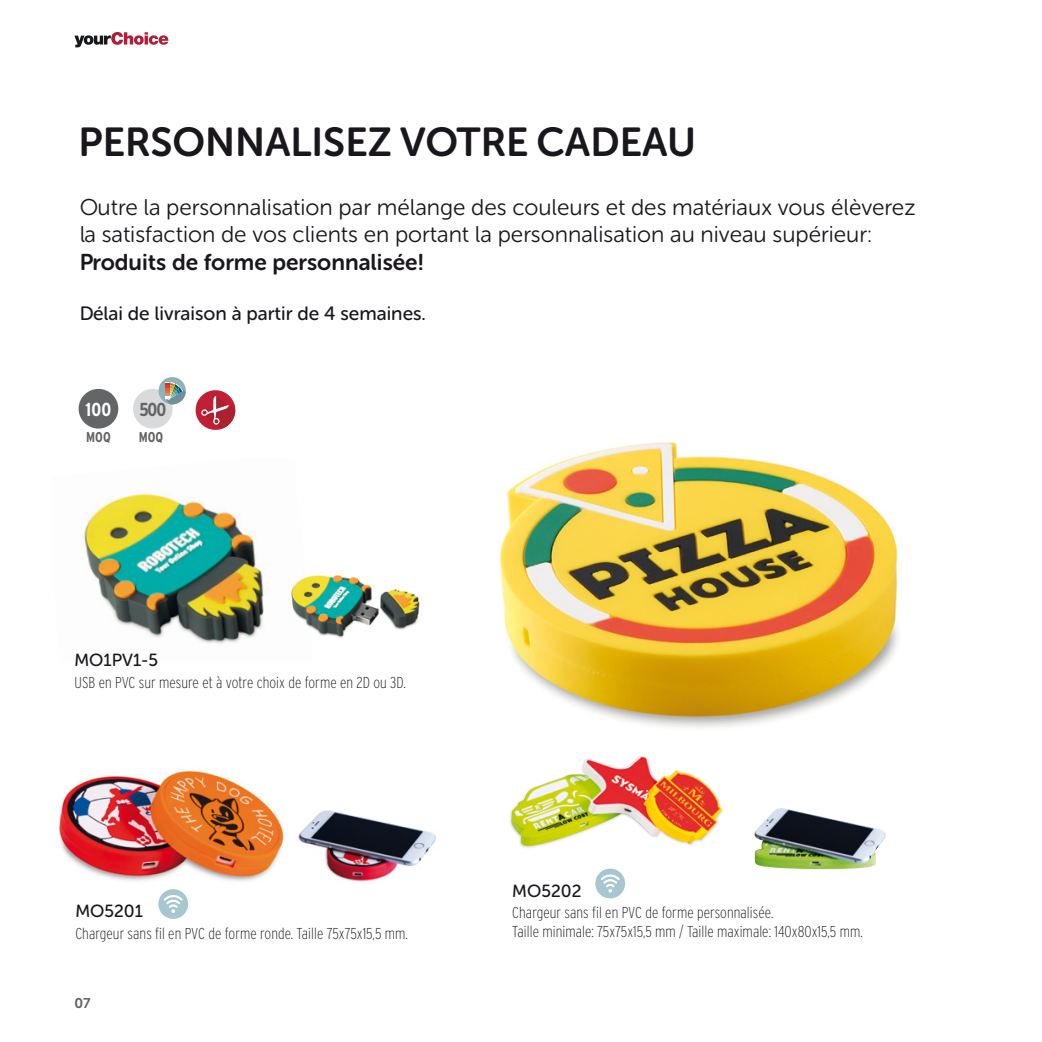
<style>
.page{position:relative;width:1042px;height:1042px;background:#fff}
.page>*{position:absolute;margin:0;border:0;box-sizing:border-box;transform-origin:0 0}
.t1{font:40.25px "Museo Sans Rounded 700";color:#1a171c}
.t2{font:22.75px/27.3px "Museo Sans Rounded 300";color:#1a171c}
.t3{font:22.75px "Museo Sans Rounded 700";color:#1a171c}
.t4{font:19.25px "Museo Sans Rounded 500";color:#1a171c}
.t5{font:700 18.72px "Interstate WGL Condensed";color:#fff}
.t6{font:700 18.72px "Interstate WGL Condensed";color:#646567}
.t7{font:17.5px "Museo Sans Rounded 500";color:#1a171c}
.t8{font:200 15.75px "Interstate WGL Condensed";letter-spacing:.005em;color:#1a171c}
.t9{font:700 14.17px "Interstate WGL Condensed";color:#5f6162}
.t10{font:14px "Museo Sans Rounded 700";color:#5f6162}
</style>
<div class="page">
<svg style="left:195px;top:390px;width:41px;height:40px"></svg>
<img style="left:499px;top:442px;width:401px;height:275px">
<div style="left:595px;top:868px;width:30px;height:30px;background:#a6c6d0;border-radius:50%"></div>
<svg style="left:601px;top:874px;width:19px;height:18px"></svg>
<div style="left:509px;top:755px;width:215px;height:94px;background:#1a171c;opacity:.19"></div>
<img style="left:511px;top:756px;width:211px;height:90px">
<img style="left:754px;top:808px;width:132px;height:61px">
<div style="left:158px;top:889px;width:30px;height:30px;background:#a6c6d0;border-radius:50%"></div>
<svg style="left:164px;top:895px;width:19px;height:18px"></svg>
<img style="left:58px;top:771px;width:224px;height:111px">
<img style="left:282px;top:829px;width:154px;height:53px">
<img style="left:299px;top:810px;width:136px;height:56px">
<hr style="left:1041px;top:694px;width:1px;height:348px;background:#cecfd0">
<hr style="left:1041px;top:347px;width:1px;height:347px;background:#cecfd0">
<div style="left:79px;top:389px;width:39px;height:39px;background:#646567;border-radius:50%"></div>
<div style="left:133px;top:389px;width:40px;height:39px;background:#d9dadb;border-radius:50%"></div>
<div style="left:159px;top:377px;width:27px;height:27px;background:#90b0ba;border-radius:50%"></div>
<svg style="left:165px;top:382px;width:21px;height:22px"></svg>
<img style="left:84px;top:493px;width:180px;height:151px">
<img style="left:291px;top:575px;width:129px;height:63px">
<svg style="left:74px;top:32px;width:94px;height:15px"></svg>
<p class="t1" style="left:78px;top:120px;width:619px">PERSONNALISEZ VOTRE CADEAU</p>
<h2 class="t2" style="left:79px;top:194px;width:838px">Outre la personnalisation par mélange des couleurs et des matériaux vous élèverez la satisfaction de vos clients en portant la personnalisation au niveau supérieur:</h2>
<h2 class="t3" style="left:79px;top:249px;width:346px">Produits de forme personnalisée!</h2>
<p class="t4" style="left:79px;top:303px;width:348px">Délai de livraison à partir de 4 semaines.</p>
<p class="t5" style="left:86px;top:397px;width:27px">100</p>
<p class="t9" style="left:86px;top:427px;width:26px">MOQ</p>
<p class="t6" style="left:139px;top:396px;width:28px">500</p>
<p class="t9" style="left:139px;top:427px;width:26px">MOQ</p>
<p class="t7" style="left:74px;top:650px;width:85px">MO1PV1-5</p>
<p class="t8" style="left:74px;top:671px;width:333px">USB en PVC sur mesure et à votre choix de forme en 2D ou 3D.</p>
<p class="t7" style="left:75px;top:901px;width:69px">MO5201</p>
<p class="t8" style="left:75px;top:922px;width:334px">Chargeur sans fil en PVC de forme ronde. Taille 75x75x15,5 mm.</p>
<p class="t10" style="left:74px;top:995px;width:18px">07</p>
<p class="t7" style="left:512px;top:881px;width:71px">MO5202</p>
<p class="t8" style="left:512px;top:902px;width:262px">Chargeur sans fil en PVC de forme personnalisée.</p>
<p class="t8" style="left:512px;top:921px;width:352px">Taille minimale: 75x75x15,5 mm / Taille maximale: 140x80x15,5 mm.</p>
</div>
